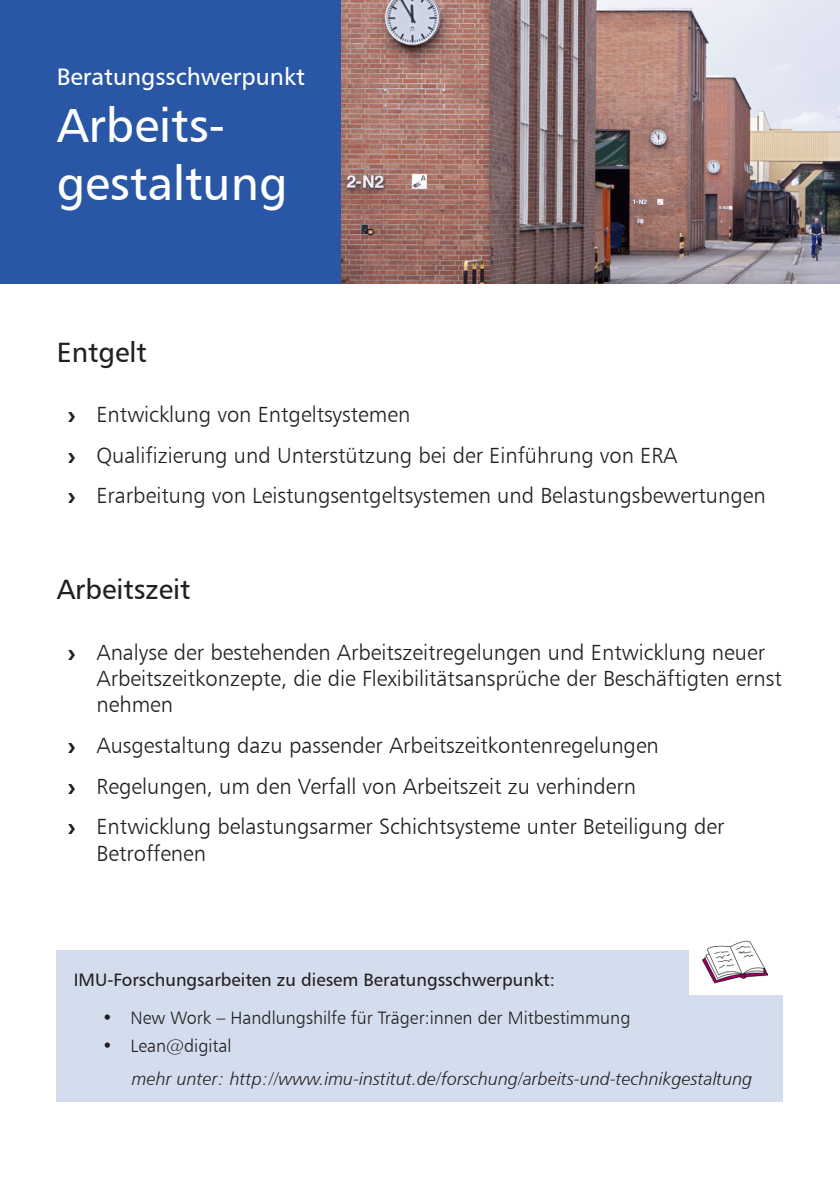
<style>
.page{position:relative;width:840px;height:1191px;background:#fff}
.page>*{position:absolute;margin:0;border:0;box-sizing:border-box;transform-origin:0 0}
.t1{font:48px/57.6px "Humanist 777 BT Roman B";color:#fff}
.Überschrift_1{font:28px "Humanist 777 BT Roman B";color:#231f20}
.t2{font:24px "Humanist 777 BT Roman B";color:#fff}
.t3{font:22px/26.4px "Humanist 777 BT Light B";color:#231f20}
.t4{font:18px "Humanist 777 BT Light Italic B";color:#231f20}
.t5{font:18px "Humanist 777 BT Light B";color:#231f20}
.t6{font:18px "Humanist 777 BT Roman B";color:#231f20}
.s1{font-family:"Gill Sans";font-weight:700}
</style>
<div class="page">
<div style="left:0;top:0;width:341px;height:283px;background:#2957a5"></div>
<div style="left:57px;top:950px;width:725px;height:151px;background:#d4dded"></div>
<div style="left:689px;top:928px;width:93px;height:66px;background:#fff"></div>
<img style="left:702px;top:940px;width:65px;height:44px">
<img style="left:341px;top:0;width:498px;height:283px">
<p class="t2" style="left:57px;top:61px;width:249px">Beratungsschwerpunkt</p>
<p class="t1" style="left:57px;top:96px;width:232px">Arbeits&shy;gestaltung</p>
<p class="Überschrift_1" style="left:57px;top:334px;width:91px">Entgelt</p>
<p class="t3" style="left:68px;top:401px;width:343px"><span class="s1">›</span> Entwicklung von Entgeltsystemen</p>
<p class="t3" style="left:68px;top:441px;width:610px"><span class="s1">›</span> Qualifizierung und Unterstützung bei der Einführung von ERA</p>
<p class="t3" style="left:68px;top:482px;width:698px"><span class="s1">›</span> Erarbeitung von Leistungsentgeltsystemen und Belastungsbewertungen</p>
<p class="Überschrift_1" style="left:57px;top:572px;width:135px">Arbeitszeit</p>
<p class="t3" style="left:96px;top:638px;width:686px;text-indent:-28px"><span class="s1">›</span> Analyse der bestehenden Arbeitszeitregelungen und Entwicklung neuer<br>Arbeitszeitkonzepte, die die Flexibilitätsansprüche der Beschäftigten ernst nehmen</p>
<p class="t3" style="left:68px;top:732px;width:592px"><span class="s1">›</span> Ausgestaltung dazu passender Arbeitszeitkontenregelungen</p>
<p class="t3" style="left:68px;top:772px;width:569px"><span class="s1">›</span> Regelungen, um den Verfall von Arbeitszeit zu verhindern</p>
<p class="t3" style="left:96px;top:813px;width:629px;text-indent:-28px"><span class="s1">›</span> Entwicklung belastungsarmer Schichtsysteme unter Beteiligung der<br>Betroffenen</p>
<p class="t6" style="left:74px;top:968px;width:482px">IMU-Forschungsarbeiten zu diesem Beratungsschwerpunkt:</p>
<p class="t5" style="left:102px;top:1007px;width:529px">• New Work – Handlungshilfe für Träger:innen der Mitbestimmung</p>
<p class="t5" style="left:102px;top:1034px;width:131px">• Lean@digital</p>
<p class="t4" style="left:132px;top:1067px;width:622px">mehr unter: http://www.imu-institut.de/forschung/arbeits-und-technikgestaltung</p>
</div>
